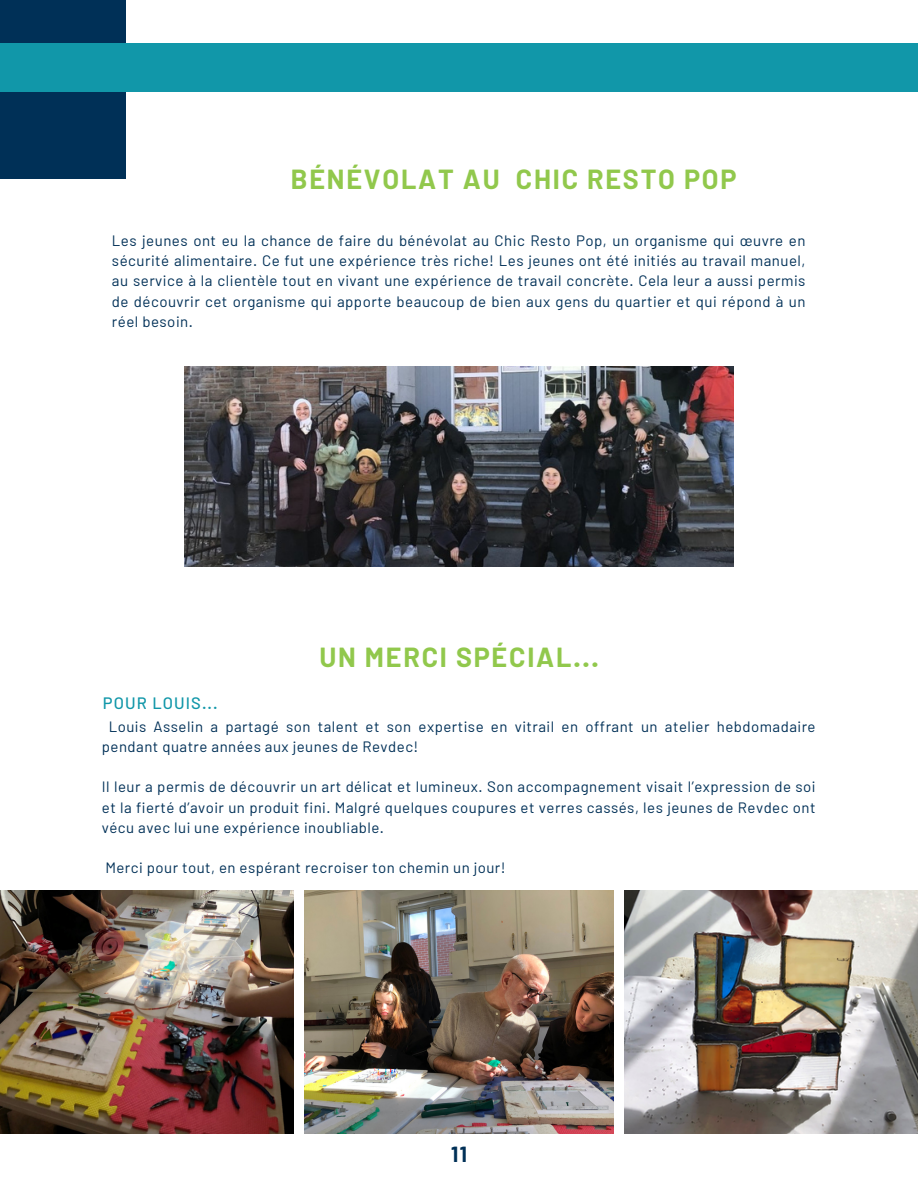
<style>
.page{position:relative;width:918px;height:1188px;background:#fff}
.page>*{position:absolute;margin:0;border:0;box-sizing:border-box;transform-origin:0 0}
.t1{font:700 27px "Barlow";letter-spacing:.065em;color:#91c84c}
.t2{font:700 21.3px "Barlow";color:#003057}
.t3{font:500 16.5px "Barlow";letter-spacing:.065em;color:#1197a9}
.t4{font:15px/20.4px "Barlow";letter-spacing:.03em;color:#003057;text-align:justify}
</style>
<div class="page">
<img style="left:185px;top:366px;width:549px;height:201px">
<img style="left:305px;top:890px;width:308px;height:243px">
<img style="left:624px;top:890px;width:294px;height:243px">
<img style="left:0;top:890px;width:294px;height:243px">
<div style="left:0;top:0;width:126px;height:179px;background:#003057"></div>
<div style="left:0;top:43px;width:918px;height:49px;background:#1197a9"></div>
<p class="t1" style="left:291px;top:162px;width:447px">BÉNÉVOLAT AU CHIC RESTO POP</p>
<p class="t4" style="left:112px;top:229px;width:695px">Les jeunes ont eu la chance de faire du bénévolat au Chic Resto Pop, un organisme qui œuvre en sécurité alimentaire. Ce fut une expérience très riche! Les jeunes ont été initiés au travail manuel, au service à la clientèle tout en vivant une expérience de travail concrète. Cela leur a aussi permis de découvrir cet organisme qui apporte beaucoup de bien aux gens du quartier et qui répond à un réel besoin.</p>
<p class="t1" style="left:319px;top:640px;width:281px">UN MERCI SPÉCIAL...</p>
<p class="t3" style="left:103px;top:692px;width:116px">POUR LOUIS...</p>
<p class="t4" style="left:102px;top:715px;width:715px;text-indent:7px">Louis Asselin a partagé son talent et son expertise en vitrail en offrant un atelier hebdomadaire pendant quatre années aux jeunes de Revdec!</p>
<p class="t4" style="left:102px;top:776px;width:715px">Il leur a permis de découvrir un art délicat et lumineux. Son accompagnement visait l’expression de soi et la fierté d’avoir un produit fini. Malgré quelques coupures et verres cassés, les jeunes de Revdec ont vécu avec lui une expérience inoubliable.</p>
<p class="t4" style="left:105px;top:857px;width:402px">Merci pour tout, en espérant recroiser ton chemin un jour!</p>
<p class="t2" style="left:451px;top:1141px;width:17px">11</p>
</div>
